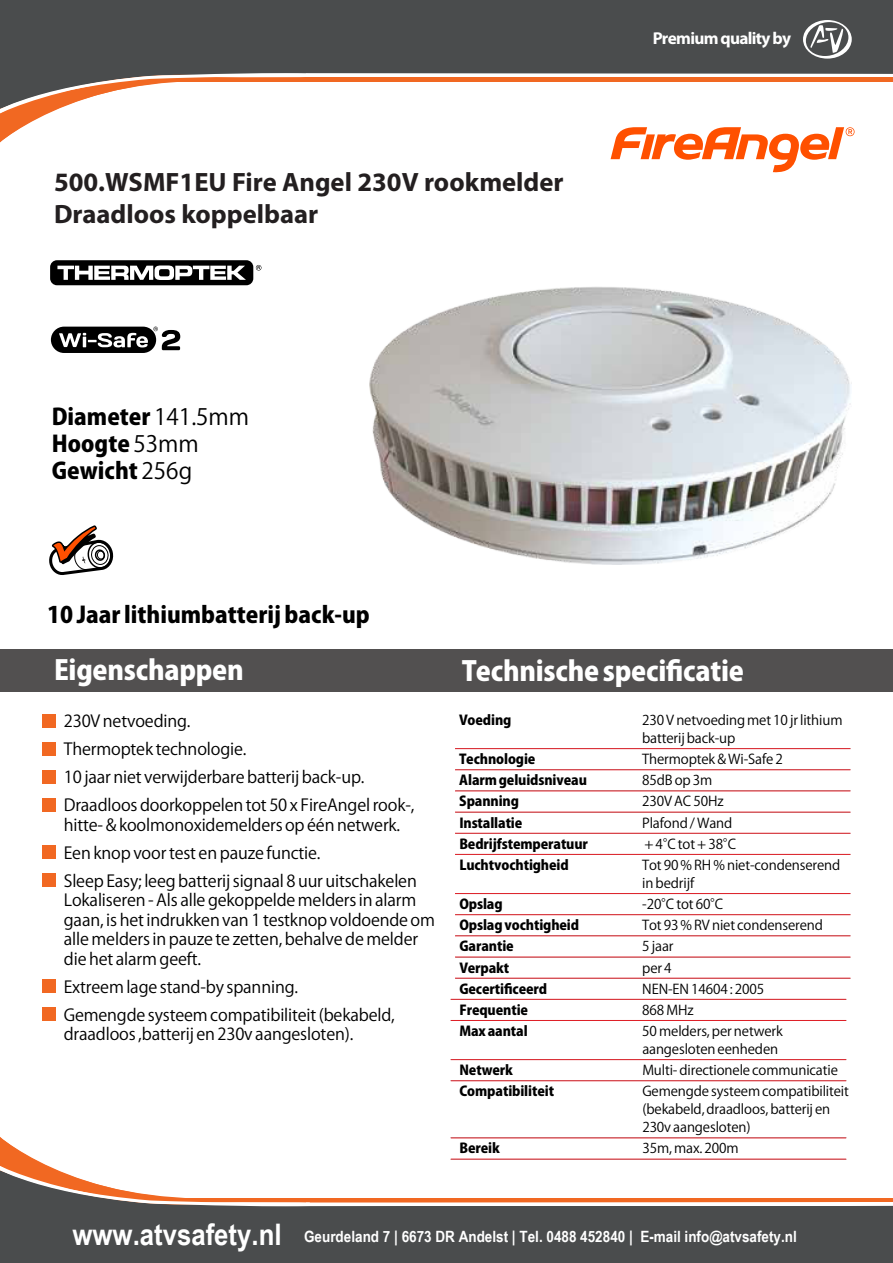
<style>
.page{position:relative;width:893px;height:1263px;background:#fff}
.page>*{position:absolute;margin:0;border:0;box-sizing:border-box;transform-origin:0 0}
.t1{font:800 27px "Koz Go Pro";letter-spacing:-.01em;color:#fff}
.t2{font:700 26.55px/32px "Myriad Pro";color:#231f20}
.t3{font:800 22.5px/27px "Koz Go Pro";color:#000}
.t4{font:700 17.25px "Myriad Pro";letter-spacing:-.04em;color:#fff}
.t5{font:16.5px/28px "Koz Go Pro";letter-spacing:-.01em;color:#000}
.t6{font:700 15.6px "Arial Narrow";color:#fff;scale:1.06 1}
.t7{font:13.5px/18px "Koz Go Pro";letter-spacing:-.01em;color:#000}
.t8{font:800 13.5px "Koz Go Pro";letter-spacing:-.01em;color:#000}
.s1{font-weight:400}
.s2{font-size:29.7px}
</style>
<div class="page">
<div style="left:43px;top:714px;width:13px;height:13px;background:#f16822"></div>
<div style="left:43px;top:742px;width:13px;height:13px;background:#f16822"></div>
<div style="left:43px;top:770px;width:13px;height:13px;background:#f16822"></div>
<div style="left:43px;top:798px;width:13px;height:13px;background:#f16822"></div>
<div style="left:43px;top:846px;width:13px;height:13px;background:#f16822"></div>
<div style="left:43px;top:874px;width:13px;height:13px;background:#f16822"></div>
<div style="left:43px;top:980px;width:13px;height:13px;background:#f16822"></div>
<div style="left:43px;top:1008px;width:13px;height:13px;background:#f16822"></div>
<hr style="left:455px;top:748px;width:395px;height:1px;background:#df1e26">
<hr style="left:455px;top:769px;width:395px;height:1px;background:#df1e26">
<hr style="left:455px;top:790px;width:395px;height:1px;background:#df1e26">
<hr style="left:455px;top:812px;width:395px;height:1px;background:#df1e26">
<hr style="left:455px;top:833px;width:395px;height:1px;background:#df1e26">
<hr style="left:455px;top:854px;width:395px;height:1px;background:#df1e26">
<hr style="left:455px;top:893px;width:395px;height:1px;background:#df1e26">
<hr style="left:455px;top:914px;width:395px;height:1px;background:#df1e26">
<hr style="left:455px;top:935px;width:395px;height:1px;background:#df1e26">
<hr style="left:455px;top:957px;width:395px;height:1px;background:#df1e26">
<hr style="left:455px;top:978px;width:395px;height:1px;background:#df1e26">
<hr style="left:451px;top:999px;width:395px;height:1px;background:#df1e26">
<hr style="left:451px;top:1020px;width:395px;height:1px;background:#df1e26">
<hr style="left:451px;top:1059px;width:395px;height:1px;background:#df1e26">
<hr style="left:451px;top:1080px;width:395px;height:1px;background:#df1e26">
<div style="left:0;top:649px;width:893px;height:43px;background:#525050"></div>
<img style="left:370px;top:287px;width:482px;height:277px">
<svg style="left:49px;top:525px;width:65px;height:49px"></svg>
<svg style="left:51px;top:327px;width:129px;height:26px"></svg>
<svg style="left:50px;top:260px;width:211px;height:25px"></svg>
<div style="left:0;top:1204px;width:893px;height:59px;background:#4a4c4d"></div>
<svg style="left:0;top:1137px;width:893px;height:70px"></svg>
<div style="left:0;top:0;width:893px;height:75px;background:#4a4c4d"></div>
<svg style="left:0;top:20px;width:893px;height:152px"></svg>
<h2 class="t2" style="left:54px;top:165px;width:511px">500.WSMF1EU Fire Angel 230V rookmelder<br>Draadloos koppelbaar</h2>
<h3 class="t3" style="left:52px;top:405px;width:199px">Diameter <span class="s1">141.5mm<br></span>Hoogte <span class="s1">53mm<br></span>Gewicht <span class="s1">256g</span></h3>
<h3 class="t3" style="left:47px;top:603px;width:324px">10 Jaar lithiumbatterij back-up</h3>
<p class="t4" style="left:653px;top:27px;width:140px">Premium quality by</p>
<h1 class="t1" style="left:54px;top:652px;width:191px">Eigenschappen</h1>
<h1 class="t1" style="left:462px;top:654px;width:284px">Technischespecificatie</h1>
<p class="t5" style="left:64px;top:708px;width:352px">230V netvoeding.<br>Thermoptek technologie.<br>10 jaar niet verwijderbarebatterij back-up.<br>Draadloos doorkoppelentot 50 x FireAngel rook-,</p>
<p class="t5" style="left:64px;top:811px;width:355px">hitte- &amp; koolmonoxidemeldersop één netwerk.<br>Een knop voor test en pauze functie.<br>Sleep Easy; leeg batterij signaal 8 uur uitschakelen</p>
<p class="t5" style="left:64px;top:891px;width:373px;line-height:19.5px">Lokaliseren- Als alle gekoppeldemelders in alarm gaan, is het indrukken van 1 testknop voldoende om alle melders in pauze te zetten, behalve de melder die het alarm geeft.</p>
<p class="t5" style="left:64px;top:973px;width:333px">Extreem lage stand-by spanning.<br>Gemengde systeem compatibiliteit(bekabeld,</p>
<p class="t5" style="left:64px;top:1021px;width:291px">draadloos ,batterij en 230v aangesloten).</p>
<p class="t8" style="left:459px;top:711px;width:54px">Voeding</p>
<p class="t7" style="left:642px;top:711px;width:202px">230 V netvoedingmet 10 jr lithium batterij back-up</p>
<p class="t8" style="left:459px;top:750px;width:78px">Technologie</p>
<p class="t7" style="left:642px;top:750px;width:142px">Thermoptek&amp; Wi-Safe 2</p>
<p class="t8" style="left:459px;top:771px;width:129px">Alarmgeluidsniveau</p>
<p class="t7" style="left:642px;top:772px;width:72px">85dB op 3m</p>
<p class="t8" style="left:459px;top:793px;width:61px">Spanning</p>
<p class="t7" style="left:642px;top:793px;width:83px">230V AC 50Hz</p>
<p class="t8" style="left:459px;top:814px;width:65px">Installatie</p>
<p class="t7" style="left:642px;top:814px;width:92px">Plafond / Wand</p>
<p class="t8" style="left:459px;top:835px;width:130px">Bedrijfstemperatuur</p>
<p class="t7" style="left:644px;top:835px;width:93px">+ 4°C tot + 38°C</p>
<p class="t8" style="left:459px;top:856px;width:111px">Luchtvochtigheid</p>
<p class="t7" style="left:642px;top:856px;width:200px">Tot 90 % RH % niet-condenserend in bedrijf</p>
<p class="t8" style="left:459px;top:895px;width:45px">Opslag</p>
<p class="t7" style="left:642px;top:895px;width:83px">-20°C tot 60°C</p>
<p class="t8" style="left:459px;top:916px;width:121px">Opslagvochtigheid</p>
<p class="t7" style="left:642px;top:916px;width:182px">Tot 93 % RV niet condenserend</p>
<p class="t8" style="left:459px;top:937px;width:56px">Garantie</p>
<p class="t7" style="left:642px;top:938px;width:33px">5 jaar</p>
<p class="t8" style="left:459px;top:959px;width:51px">Verpakt</p>
<p class="t7" style="left:642px;top:959px;width:31px">per 4</p>
<p class="t8" style="left:459px;top:980px;width:89px">Gecertificeerd</p>
<p class="t7" style="left:642px;top:980px;width:123px">NEN-EN 14604 : 2005</p>
<p class="t8" style="left:459px;top:1001px;width:70px">Frequentie</p>
<p class="t7" style="left:642px;top:1001px;width:53px">868 MHz</p>
<p class="t8" style="left:459px;top:1022px;width:70px">Maxaantal</p>
<p class="t7" style="left:642px;top:1022px;width:142px">50 melders, per netwerk aangesloteneenheden</p>
<p class="t8" style="left:459px;top:1061px;width:55px">Netwerk</p>
<p class="t7" style="left:642px;top:1061px;width:197px">Multi- directionele communicatie</p>
<p class="t8" style="left:459px;top:1082px;width:96px">Compatibiliteit</p>
<p class="t7" style="left:642px;top:1083px;width:208px">Gemengde systeem compatibiliteit (bekabeld, draadloos, batterij en<br>230v aangesloten)</p>
<p class="t8" style="left:459px;top:1140px;width:42px">Bereik</p>
<p class="t7" style="left:642px;top:1140px;width:98px">35m, max. 200m</p>
<p class="t6" style="left:73px;top:1225px;width:685px"><span class="s2">www.atvsafety.nl</span> Geurdeland 7 | 6673 DR Andelst | Tel. 0488 452840 | E-mail info@atvsafety.nl</p>
</div>
